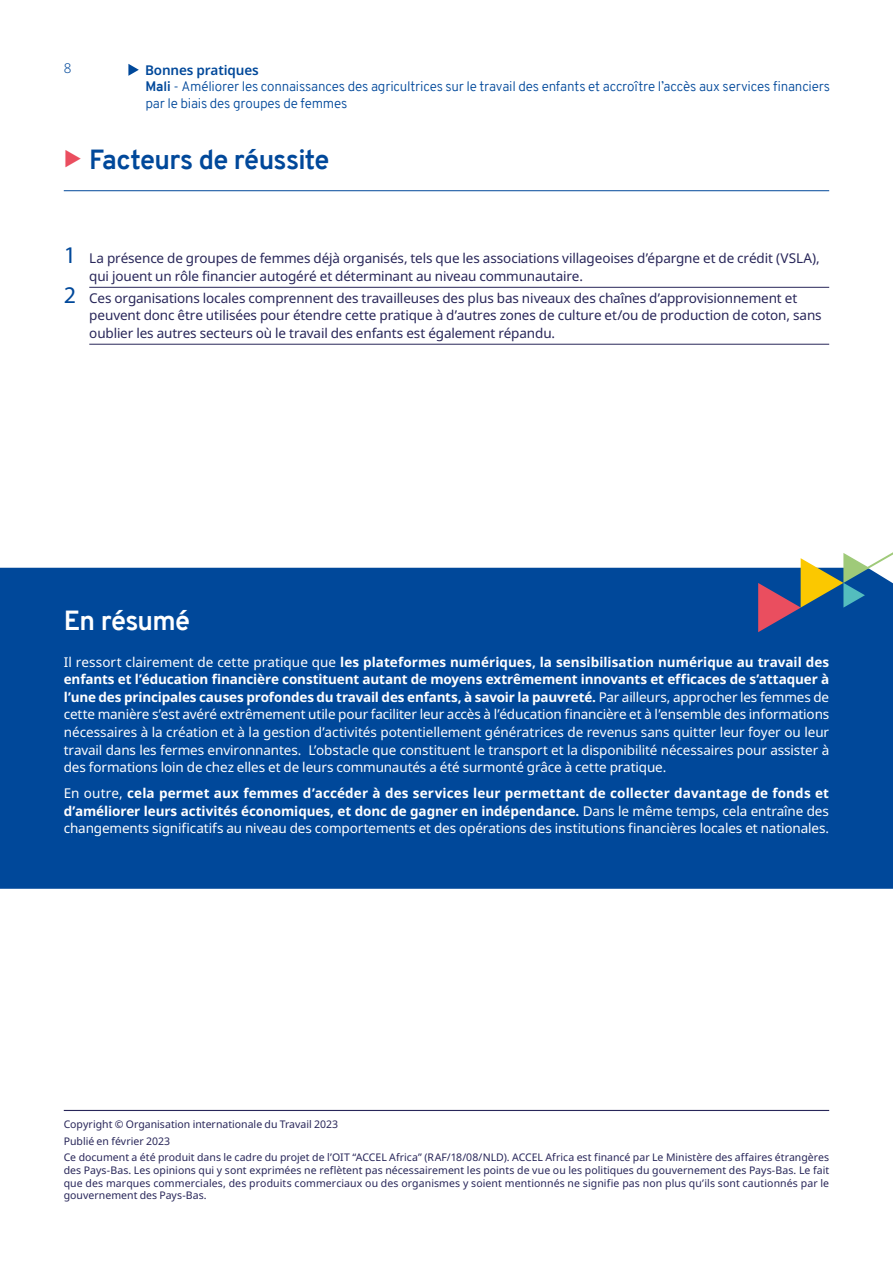
<style>
.page{position:relative;width:893px;height:1263px;background:#fff}
.page>*{position:absolute;margin:0;border:0;box-sizing:border-box;transform-origin:0 0}
.t1{font:700 27px "Overpass";letter-spacing:-.025em;color:#00489a}
.t2{font:700 27px "Overpass";letter-spacing:-.025em;color:#fff}
.t3{font:13.5px/17.5px "Noto Sans";letter-spacing:-.01em;color:#fff;text-align:justify}
.t4{font:13.5px/17.5px "Noto Sans";letter-spacing:-.01em;color:#282659}
.t5{font:700 13.5px/17.5px "Noto Sans";letter-spacing:-.01em;color:#fff;text-align:justify}
.t6{font:300 13.5px/16.5px "Overpass";letter-spacing:-.015em;color:#00489a}
.t7{font:600 13.5px "Noto Sans";letter-spacing:-.01em;color:#00489a}
.t8{font:300 13.5px "Noto Sans";color:#00489a}
.t9{font:10.5px/16.8px "Noto Sans";color:#282659}
.s1{font-weight:700}
.s2{font-family:"Myriad Pro";font-size:24px;color:#00489a}
.s3{font-weight:400}
</style>
<div class="page">
<svg style="left:128px;top:64px;width:11px;height:12px"></svg>
<div style="left:0;top:568px;width:893px;height:321px;background:#00489a"></div>
<svg style="left:758px;top:552px;width:135px;height:80px"></svg>
<hr style="left:64px;top:190px;width:765px;height:1px;background:#00489a">
<hr style="left:89px;top:287px;width:740px;height:1px;background:#282659">
<hr style="left:89px;top:344px;width:740px;height:1px;background:#282659">
<hr style="left:64px;top:1110px;width:765px;height:1px;background:#282659">
<p class="t8" style="left:64px;top:59px;width:9px">8</p>
<p class="t7" style="left:145px;top:60px;width:115px">Bonnes pratiques</p>
<p class="t6" style="left:145px;top:78px;width:686px"><span class="s1">Mali</span> - Améliorer les connaissances des agricultrices sur le travail des enfants et accroître l’accès aux services financiers par le biais des groupes de femmes</p>
<h1 class="t1" style="left:89px;top:140px;width:242px">Facteurs de réussite</h1>
<p class="t4" style="left:89px;top:250px;width:732px;text-indent:-26px"><span class="s2">1</span> La présence de groupes de femmes déjà organisés, tels que les associations villageoises d’épargne et de crédit (VSLA), qui jouent un rôle financier autogéré et déterminant au niveau communautaire.</p>
<p class="t4" style="left:89px;top:289px;width:734px;text-indent:-26px"><span class="s2">2</span> Ces organisations locales comprennent des travailleuses des plus bas niveaux des chaînes d’approvisionnement et peuvent donc être utilisées pour étendre cette pratique à d’autres zones de culture et/ou de production de coton, sans oublier les autres secteurs où le travail des enfants est également répandu.</p>
<h1 class="t2" style="left:64px;top:601px;width:128px">En résumé</h1>
<p class="t3" style="left:64px;top:653px;width:767px">Il ressort clairement de cette pratique que <span class="s1">les plateformes numériques, la sensibilisation numérique au travail des enfants et l’éducation financière constituent autant de moyens extrêmement innovants et efficaces de s’attaquer à l’une des principales causes profondes du travail des enfants, à savoir la pauvreté.</span> Par ailleurs, approcher les femmes de cette manière s’est avéré extrêmement utile pour faciliter leur accès à l’éducation financière et à l’ensemble des informations nécessaires à la création et à la gestion d’activités potentiellement génératrices de revenus sans quitter leur foyer ou leur travail dans les fermes environnantes. L’obstacle que constituent le transport et la disponibilité nécessaires pour assister à des formations loin de chez elles et de leurs communautés a été surmonté grâce à cette pratique.</p>
<p class="t5" style="left:64px;top:785px;width:767px"><span class="s3">En outre,</span> cela permet aux femmes d’accéder à des services leur permettant de collecter davantage de fonds et d’améliorer leurs activités économiques, et donc de gagner en indépendance. <span class="s3">Dans le même temps, cela entraîne des changements significatifs au niveau des comportements et des opérations des institutions financières locales et nationales.</span></p>
<p class="t9" style="left:64px;top:1116px;width:767px">Copyright © Organisation internationale du Travail 2023<br>Publié en février 2023<br>Ce document a été produit dans le cadre du projet de l’OIT “ACCEL Africa” (RAF/18/08/NLD). ACCEL Africa est financé par Le Ministère des affaires étrangères</p>
<p class="t9" style="left:64px;top:1164px;width:767px;line-height:12.6px;text-align:justify">des Pays-Bas. Les opinions qui y sont exprimées ne reflètent pas nécessairement les points de vue ou les politiques du gouvernement des Pays-Bas. Le fait que des marques commerciales, des produits commerciaux ou des organismes y soient mentionnés ne signifie pas non plus qu’ils sont cautionnés par le gouvernement des Pays-Bas.</p>
</div>
